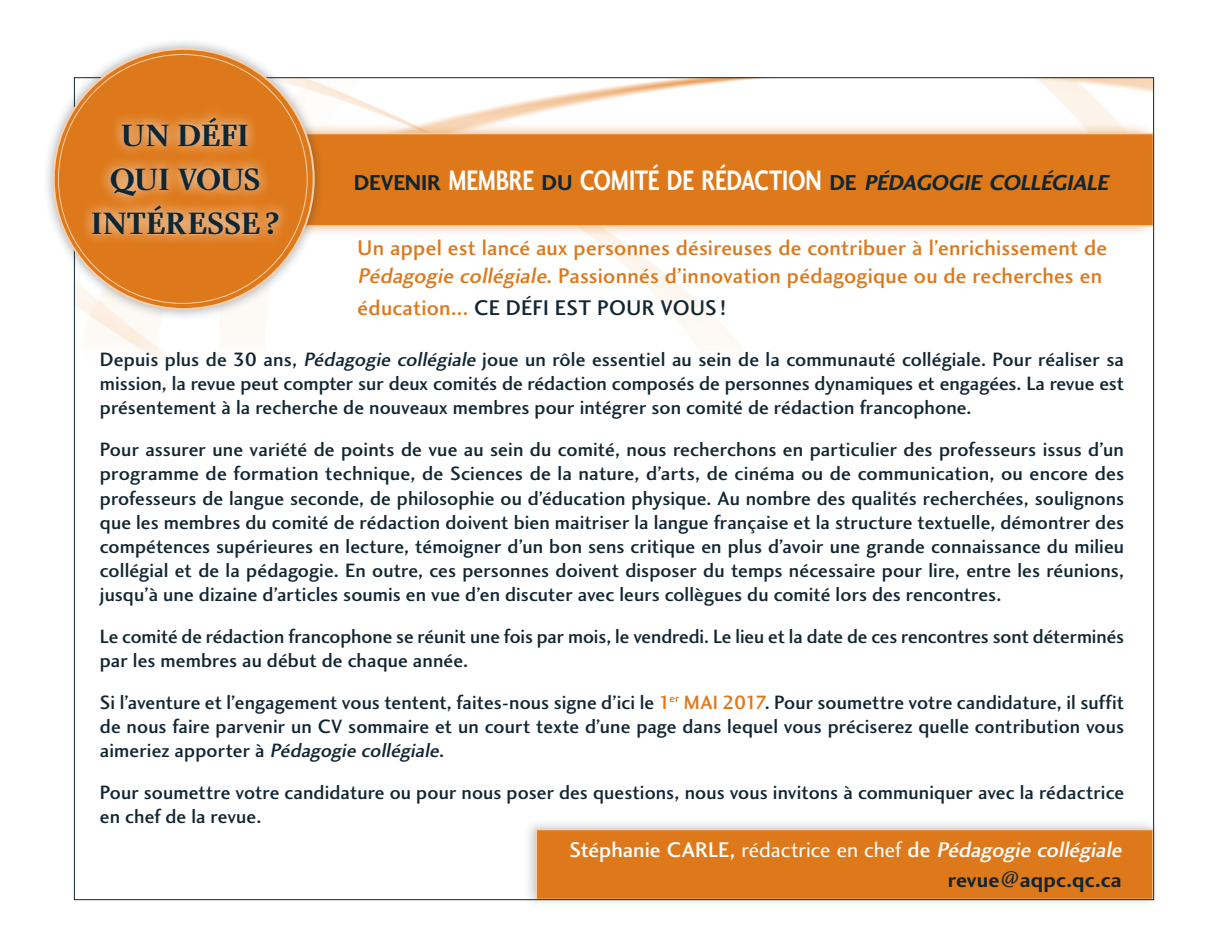
<style>
.page{position:relative;width:1227px;height:951px;background:#fff}
.page>*{position:absolute;margin:0;border:0;box-sizing:border-box;transform-origin:0 0}
.t1{font:32px/44px "Charlotte Bold Plain";color:#122632;text-align:center}
.t2{font:29.2px "Charlotte Sans Bold Plain";letter-spacing:-.01em;color:#fff;scale:.77 1}
.Article__OK{font:22px/28px "Charlotte Sans Medium Plain";letter-spacing:.01em;color:#de791b}
.t3{font:italic 22px/30px "Charlotte Sans Medium Plain";color:#fff}
.Article__OK-2{font:22px "Charlotte Sans Medium Plain";letter-spacing:.015em;color:#122632}
.Article__OK-3{font:20px/24px "Charlotte Sans Medium Plain";letter-spacing:.005em;color:#122632;text-align:justify}
.s1{font-size:22.4px;color:#122632}
.s2{font-style:italic;font-size:22.4px;color:#122632}
.s3{font-style:italic}
.s4{color:#de791b}
.s5{font-style:normal}
.s6{font-family:"Charlotte Sans Book Plain";font-style:normal}
.s7{font-family:"Charlotte Sans Bold Plain";font-style:normal;color:#122632}
</style>
<div class="page">
<img style="left:90px;top:79px;width:1062px;height:278px">
<div style="left:522px;top:816px;width:639px;height:92px;background:#122632;opacity:.25"></div>
<div style="left:535px;top:828px;width:619px;height:71px;background:#de791b;border:2px solid #f6d0ac"></div>
<div style="left:282px;top:122px;width:873px;height:116px;background:#de791b;opacity:.55"></div>
<div style="left:303px;top:133px;width:850px;height:93px;background:#de791b"></div>
<div style="left:302px;top:133px;width:852px;height:93px;border:2px solid #f6d0ac"></div>
<div style="left:42px;top:37px;width:283px;height:284px;background:#122632;opacity:.4"></div>
<div style="left:54px;top:49px;width:260px;height:260px;background:#de791b;border-radius:50%"></div>
<div style="left:82px;top:105px;width:208px;height:141px;background:#fff;opacity:.69"></div>
<p class="t1" style="left:122px;top:112px;width:129px">UN DÉFI</p>
<p class="t1" style="left:91px;top:156px;width:190px">QUI VOUS<br>INTÉRESSE?</p>
<p class="t2" style="left:354px;top:163px;width:1005px"><span class="s1">DEVENIR</span> MEMBRE <span class="s1">DU</span> COMITÉ DE RÉDACTION <span class="s1">DE</span> <span class="s2">PÉDAGOGIECOLLÉGIALE</span></p>
<p class="Article__OK" style="left:358px;top:233px;width:751px">Un appel est lancé aux personnes désireuses de contribuer à l’enrichissement de<br><span class="s3">Pédagogiecollégiale</span>. Passionnés d’innovation pédagogique ou de recherches en</p>
<p class="Article__OK-2" style="left:358px;top:294px;width:370px"><span class="s4">éducation...</span> CE DÉFI EST POUR VOUS !</p>
<p class="Article__OK-3" style="left:100px;top:347px;width:1026px">Depuis plus de 30 ans, <span class="s3">Pédagogiecollégiale</span>joue un rôle essentiel au sein de la communauté collégiale. Pour réaliser sa mission, la revue peut compter sur deux comités de rédaction composés de personnes dynamiques et engagées. La revue est présentement à la recherche de nouveaux membres pour intégrer son comité de rédaction francophone.</p>
<p class="Article__OK-3" style="left:100px;top:437px;width:1026px">Pour assurer une variété de points de vue au sein du comité, nous recherchons en particulier des professeurs issus d’un programme de formation technique, de Sciences de la nature, d’arts, de cinéma ou de communication, ou encore des professeurs de langue seconde, de philosophie ou d’éducation physique. Au nombre des qualités recherchées, soulignons que les membres du comité de rédaction doivent bien maitriser la langue française et la structure textuelle, démontrer des compétences supérieures en lecture, témoigner d’un bon sens critique en plus d’avoir une grande connaissance du milieu collégial et de la pédagogie. En outre, ces personnes doivent disposer du temps nécessaire pour lire, entre les réunions, jusqu’à une dizaine d’articles soumis en vue d’en discuter avec leurs collègues du comité lors des rencontres.</p>
<p class="Article__OK-3" style="left:100px;top:623px;width:1026px">Le comité de rédaction francophone se réunit une fois par mois, le vendredi. Le lieu et la date de ces rencontres sont déterminés par les membres au début de chaque année.</p>
<p class="Article__OK-3" style="left:100px;top:689px;width:1026px">Si l’aventure et l’engagement vous tentent, faites-nous signe d’ici le <span class="s4">1</span><sup>er</sup> <span class="s4">MAI 2017</span>. Pour soumettre votre candidature, il suffit de nous faire parvenir un CV sommaire et un court texte d’une page dans lequel vous préciserez quelle contribution vous a i m e r i e z a p p o r t e r à <span class="s3">Pédagogiecollégiale</span>.</p>
<p class="Article__OK-3" style="left:100px;top:779px;width:1026px">Pour soumettre votre candidature ou pour nous poser des questions, nous vous invitons à communiquer avec la rédactrice en chef de la revue.</p>
<p class="t3" style="left:948px;top:833px;width:194px;text-indent:-378px"><span class="s5">Stéphanie CARLE,</span> <span class="s6">rédactrice en chef</span> <span class="s5">de</span> Pédagogiecollégiale <span class="s7">revue@aqpc.qc.ca</span></p>
</div>
